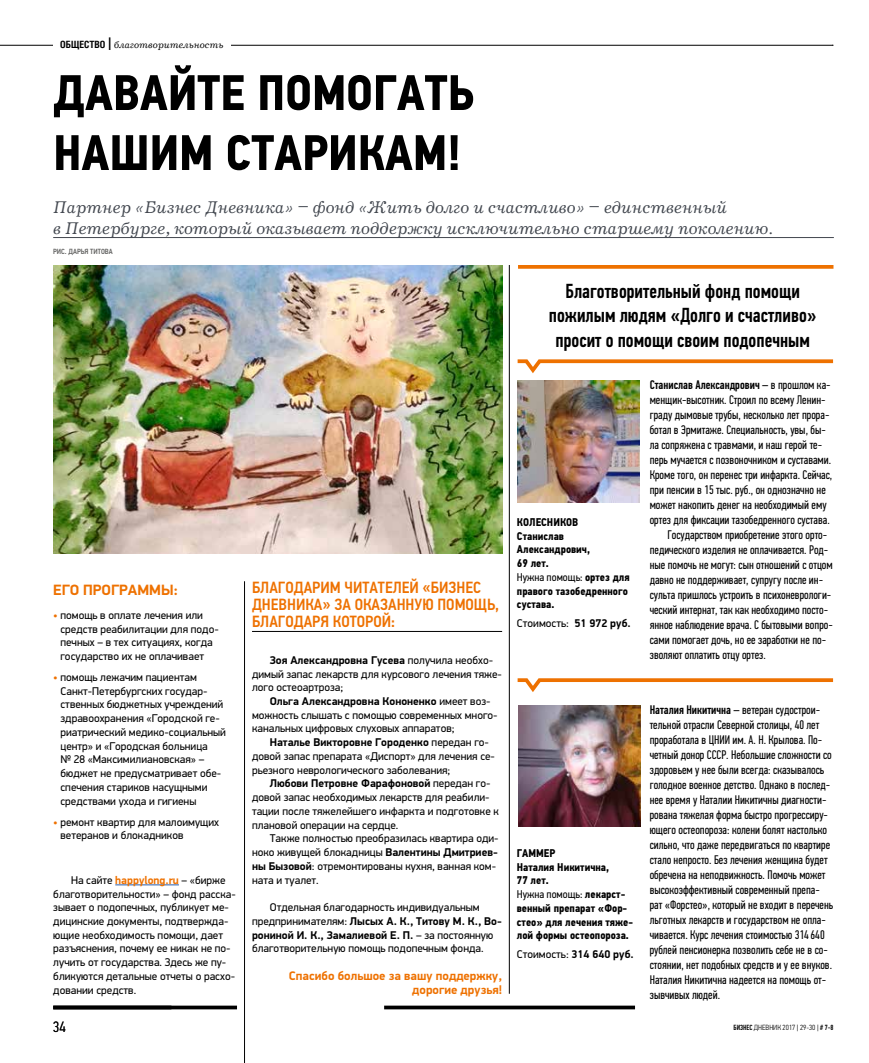
<style>
.page{position:relative;width:869px;height:1063px;background:#fff}
.page>*{position:absolute;margin:0;border:0;box-sizing:border-box;transform-origin:0 0}
.t1{font:700 50px/60px "PF Din Text Cond Pro";color:#000}
.t2{font:500 20.38px/24.5px "PF Din Text Comp Pro";color:#000;text-align:center}
.t3{font:italic 17.5px/21px "Journal C";color:#42474f}
.t4{font:500 16.25px/17px "PF Din Text Cond Pro";color:#ee7100}
.t5{font:700 15px "PF Din Display Pro";color:#ee7100}
.t6{font:300 15px "PF Din Text Cond Pro";color:#000}
.t7{font:12.5px/15px "PF Din Text Comp Pro";color:#000}
.t8{font:700 12.5px/13.8px "PF Din Display Pro";color:#ee7100;text-align:right}
.t9{font:500 12.5px "PF Din Text Comp Pro";color:#000}
.t10{font:11.25px/13.8px "PF Din Display Pro";color:#000}
.t11{font:700 11.25px/13.8px "PF Din Text Cond Pro";color:#000}
.t12{font:10px "Journal Italic Cyrillic";color:#000}
.t13{font:300 7.5px "PF Din Text Cond Pro";color:#000}
.t14{font:500 7.5px "PF Din Text Cond Pro";color:#626261}
.s1{font-family:"Helios Cond";font-weight:700}
.s2{font-family:"Helios Cond";font-size:17.5px}
.s3{color:#ee7100}
.s4{font-weight:700;color:#ee7100}
.s5{font-weight:700}
.s6{font-weight:400}
.s7{font-weight:500}
.s8{font-family:"PF Din Text Comp Pro";font-weight:500}
.s9{font-family:"PF Din Text Comp Pro";font-weight:400}
</style>
<div class="page">
<hr style="left:0;top:45px;width:832px;height:1px;background:#000">
<div style="left:53px;top:31px;width:177px;height:28px;background:#fff"></div>
<hr style="left:252px;top:631px;width:250px;height:1px;background:#000">
<img style="left:517px;top:381px;width:122px;height:121px">
<img style="left:518px;top:705px;width:122px;height:121px">
<img style="left:53px;top:265px;width:449px;height:289px">
<hr style="left:115px;top:885px;width:64px;height:1px;background:#285ba8">
<hr style="left:53px;top:1006px;width:184px;height:3px;background:#000">
<hr style="left:384px;top:1006px;width:250px;height:3px;background:#000">
<hr style="left:244px;top:581px;width:1px;height:482px;background:#000">
<hr style="left:53px;top:237px;width:780px;height:1px;background:#42474f">
<hr style="left:508px;top:265px;width:1px;height:729px;background:#000">
<svg style="left:518px;top:265px;width:315px;height:4px"></svg>
<svg style="left:517px;top:359px;width:317px;height:15px"></svg>
<svg style="left:517px;top:678px;width:317px;height:14px"></svg>
<p class="t12" style="left:60px;top:39px;width:165px"><span class="s1">ОБЩЕСТВО</span> <span class="s2">I</span> благотворительность</p>
<h1 class="t1" style="left:53px;top:62px;width:422px">ДАВАЙТЕ ПОМОГАТЬ<br>НАШИМ СТАРИКАМ!</h1>
<h3 class="t3" style="left:53px;top:197px;width:721px">Партнер «Бизнес Дневника» – фонд «Жить долго и счастливо» – единственный<br>в Петербурге, который оказывает поддержку исключительно старшему поколению.</h3>
<p class="t14" style="left:53px;top:247px;width:61px">РИС. ДАРЬЯ ТИТОВА</p>
<h3 class="t5" style="left:53px;top:581px;width:127px">ЕГО ПРОГРАММЫ:</h3>
<p class="t10" style="left:60px;top:608px;width:160px;text-indent:-7px"><span class="s3">•</span> помощь в оплате лечения или средств реабилитации для подо&shy;печных – в тех ситуациях, когда государство их не оплачивает</p>
<p class="t10" style="left:60px;top:670px;width:167px;text-indent:-7px"><span class="s3">•</span> помощь лежачим пациентам<br>Санкт-Петербургских государ&shy;ственных бюджетных учреждений здравоохранения «Городской ге&shy;риатрический медико-социальный центр» и «Городская больница<br>№ 28 «Максимилиановская» – бюджет не предусматривает обе&shy;спечения стариков насущными средствами ухода и гигиены</p>
<p class="t10" style="left:60px;top:815px;width:160px;text-indent:-7px"><span class="s3">•</span> ремонт квартир для малоимущих ветеранов и блокадников</p>
<p class="t10" style="left:53px;top:873px;width:184px;text-indent:18px">На сайте <span class="s4">happylong.ru</span> – «бирже благотворительности» – фонд расска&shy;зывает о подопечных, публикует ме&shy;дицинские документы, подтвержда&shy;ющие необходимость помощи, дает разъяснения, почему ее никак не по&shy;лучить от государства. Здесь же пу&shy;бликуются детальные отчеты о расхо&shy;довании средств.</p>
<h3 class="t6" style="left:53px;top:1019px;width:14px">34</h3>
<h3 class="t4" style="left:252px;top:579px;width:248px">БЛАГОДАРИМ ЧИТАТЕЛЕЙ «БИЗНЕС<br>ДНЕВНИКА» ЗА ОКАЗАННУЮ ПОМОЩЬ,<br>БЛАГОДАРЯ КОТОРОЙ:</h3>
<p class="t10" style="left:252px;top:653px;width:251px;text-indent:18px"><span class="s5">Зоя Александровна Гусева</span> получила необхо&shy;димый запас лекарств для курсового лечения тяже&shy;лого остеоартроза;</p>
<p class="t10" style="left:252px;top:694px;width:247px;text-indent:18px"><span class="s5">Ольга Александровна Кононенко</span> имеет воз&shy;можность слышать с помощью современных много&shy;канальных цифровых слуховых аппаратов;</p>
<p class="t10" style="left:252px;top:735px;width:244px;text-indent:18px"><span class="s5">Наталье Викторовне Городенко</span> передан го&shy;довой запас препарата «Диспорт» для лечения се&shy;рьезного неврологического заболевания;</p>
<p class="t10" style="left:252px;top:777px;width:248px;text-indent:18px"><span class="s5">Любови Петровне Фарафоновой</span> передан го&shy;довой запас необходимых лекарств для реабили&shy;тации после тяжелейшего инфаркта и подготовке к плановой операции на сердце.</p>
<p class="t10" style="left:252px;top:832px;width:248px;text-indent:18px">Также полностью преобразилась квартира оди&shy;ноко живущей блокадницы <span class="s5">Валентины Дмитриев&shy;ны Бызовой</span>: отремонтированы кухня, ванная ком&shy;ната и туалет.</p>
<p class="t10" style="left:252px;top:900px;width:251px;text-indent:18px">Отдельная благодарность индивидуальным предпринимателям: <span class="s5">Лысых А. К., Титову М. К., Во&shy;рониной И. К., Замалиевой Е. П.</span> – за постоянную благотворительную помощь подопечным фонда.</p>
<p class="t8" style="left:289px;top:969px;width:214px">Спасибо большое за вашу поддержку, дорогие друзья!</p>
<h2 class="t2" style="left:548px;top:279px;width:269px">Благотворительный фонд помощи пожилым людям «Долго и счастливо» просит о помощи своим подопечным</h2>
<p class="t11" style="left:516px;top:515px;width:114px">КОЛЕСНИКОВ<br>Станислав<br>Александрович,<br>69 лет.<br><span class="s6">Нужна помощь:</span> ортез для правого тазобедренного сустава.</p>
<p class="t10" style="left:516px;top:616px;width:115px">Стоимость: <span class="s5">51 972 руб.</span></p>
<p class="t9" style="left:649px;top:378px;width:182px">Станислав Александрович <span class="s6">– в прошлом ка-</span></p>
<p class="t7" style="left:649px;top:392px;width:177px">менщик-высотник. Строил по всему Ленин-</p>
<p class="t7" style="left:649px;top:407px;width:181px">граду дымовые трубы, несколько лет прора-</p>
<p class="t7" style="left:649px;top:422px;width:177px">ботал в Эрмитаже. Специальность, увы, бы-</p>
<p class="t7" style="left:649px;top:437px;width:174px">ла сопряжена с травмами, и наш герой те-</p>
<p class="t7" style="left:649px;top:452px;width:183px">перь мучается с позвоночником и суставами.</p>
<p class="t7" style="left:649px;top:467px;width:184px">Кроме того, он перенес три инфаркта. Сейчас,</p>
<p class="t7" style="left:649px;top:482px;width:177px">при пенсии в 15 тыс. руб., он однозначно не</p>
<p class="t7" style="left:649px;top:497px;width:178px">может накопить денег на необходимый ему</p>
<p class="t7" style="left:649px;top:512px;width:181px">ортез для фиксации тазобедренного сустава.</p>
<p class="t7" style="left:667px;top:527px;width:161px">Государством приобретение этого орто-</p>
<p class="t7" style="left:649px;top:542px;width:180px">педического изделия не оплачивается. Род-</p>
<p class="t7" style="left:649px;top:557px;width:184px">ные помочь не могут: сын отношений с отцом</p>
<p class="t7" style="left:649px;top:572px;width:175px">давно не поддерживает, супругу после ин-</p>
<p class="t7" style="left:649px;top:587px;width:183px">сульта пришлось устроить в психоневрологи-</p>
<p class="t7" style="left:649px;top:602px;width:180px">ческий интернат, так как необходимо посто-</p>
<p class="t7" style="left:649px;top:617px;width:184px">янное наблюдение врача. С бытовыми вопро-</p>
<p class="t7" style="left:649px;top:632px;width:178px">сами помогает дочь, но ее заработки не по-</p>
<p class="t7" style="left:649px;top:647px;width:118px">зволяют оплатить отцу ортез.</p>
<p class="t11" style="left:516px;top:846px;width:118px">ГАММЕР<br>Наталия Никитична,<br>77 лет.<br><span class="s6">Нужна помощь:</span> лекарст&shy;венный препарат «Фор&shy;стео» для лечения тяже&shy;лой формы остеопороза.</p>
<p class="t10" style="left:516px;top:947px;width:118px">Стоимость: <span class="s5">314 640 руб.</span></p>
<p class="t7" style="left:649px;top:703px;width:185px"><span class="s7">Наталия Никитична</span> – ветеран судострои&shy;тельной отрасли Северной столицы, 40 лет проработала в ЦНИИ им. А. Н. Крылова. По&shy;четный донор СССР. Небольшие сложности со здоровьем у нее были всегда: сказывалось голодное военное детство. Однако в послед&shy;нее время у Наталии Никитичны диагности&shy;рована тяжелая форма быстро прогрессиру&shy;ющего остеопороза: колени болят настолько сильно, что даже передвигаться по квартире стало непросто. Без лечения женщина будет обречена на неподвижность. Помочь может высокоэффективный современный препа&shy;рат «Форстео», который не входит в перечень льготных лекарств и государством не опла&shy;чивается. Курс лечения стоимостью 314640 рублей пенсионерка позволить себе не в со&shy;стоянии, нет подобных средств и у ее внуков.<br>Наталия Никитична надеется на помощь от&shy;зывчивых людей.</p>
<p class="t13" style="left:733px;top:1024px;width:101px"><span class="s8">БИЗНЕС</span> ДНЕВНИК 2017 <span class="s9">|</span> 29-30 <span class="s9">|</span> <span class="s8"># 7-8</span></p>
</div>
